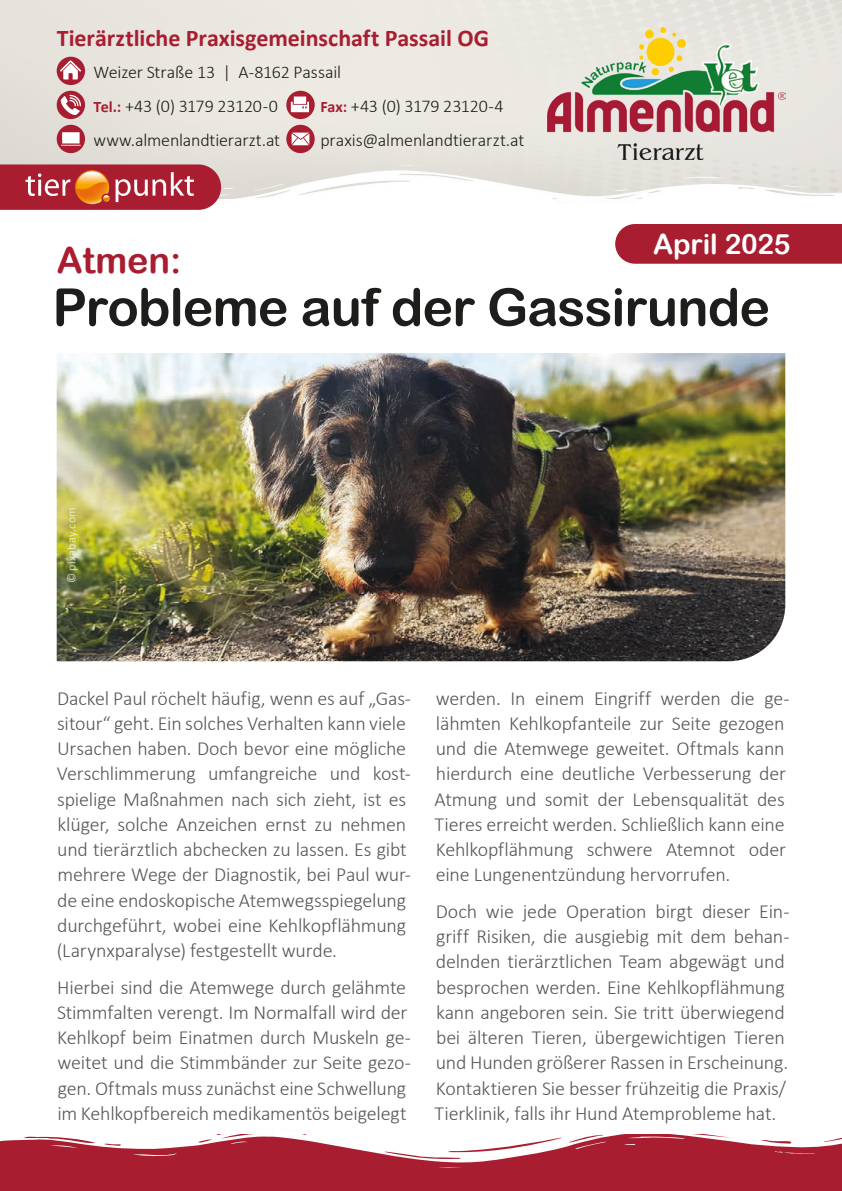
<style>
.page{position:relative;width:842px;height:1191px;background:#fff}
.page>*{position:absolute;margin:0;border:0;box-sizing:border-box;transform-origin:0 0}
.t1{font:52px "Arial Rounded MT Bold";letter-spacing:-.02em;color:#1d1d1b}
.t2{font:36px "Arial Rounded MT Bold";color:#a91d30}
.t3{font:28px "Arial Rounded MT Bold";letter-spacing:-.005em;color:#fff}
.t4{font:700 24px "Calibri";color:#a91d30}
.t5{font:300 20px/25.2px "Calibri";letter-spacing:-.01em;color:#575756}
.t6{font:300 18px/34px "Calibri";letter-spacing:-.01em;color:#1d1d1b}
.t7{font:12px "Calibri";letter-spacing:.02em;color:#fff}
.s1{font-weight:700;font-size:16px;color:#a91d30}
</style>
<div class="page">
<hr style="left:0;top:1020px;width:1px;height:171px;background:#f1eee6">
<div style="left:0;top:0;width:842px;height:165px;background:#e9e7e0"></div>
<img style="left:221px;top:165px;width:621px;height:36px">
<img style="left:0;top:1020px;width:1px;height:36px">
<img style="left:547px;top:28px;width:238px;height:131px">
<div style="left:0;top:1134px;width:842px;height:57px;background:#a91d30"></div>
<img style="left:0;top:1123px;width:842px;height:45px">
<svg style="left:0;top:164px;width:221px;height:46px;background:#b94248"></svg>
<svg style="left:57px;top:57px;width:28px;height:28px"></svg>
<svg style="left:57px;top:91px;width:28px;height:28px"></svg>
<svg style="left:286px;top:91px;width:29px;height:28px"></svg>
<svg style="left:57px;top:125px;width:28px;height:28px"></svg>
<svg style="left:286px;top:125px;width:29px;height:28px"></svg>
<img style="left:57px;top:353px;width:728px;height:308px">
<div style="left:615px;top:224px;width:227px;height:40px;background:#a91d30"></div>
<p class="t4" style="left:57px;top:21px;width:434px">Tierärztliche Praxisgemeinschaft Passail OG</p>
<p class="t6" style="left:94px;top:54px;width:249px">Weizer Straße 13 | A-8162 Passail<br><span class="s1">Tel.:</span> +43 (0) 3179 23120-0 www.almenlandtierarzt.at</p>
<p class="t6" style="left:320px;top:88px;width:206px"><span class="s1">Fax:</span> +43 (0) 3179 23120-4 praxis@almenlandtierarzt.at</p>
<h2 class="t2" style="left:57px;top:239px;width:126px">Atmen:</h2>
<h3 class="t3" style="left:653px;top:227px;width:139px">April 2025</h3>
<h1 class="t1" style="left:52px;top:276px;width:719px">Probleme auf der Gassirunde</h1>
<p class="t7" style="left:63px;top:583px;width:78px;rotate:-90deg">© pixabay.com</p>
<p class="t5" style="left:57px;top:685px;width:356px">Dackel Paul röchelt häufig, wenn es auf „Gas&shy;sitour“ geht. Ein solches Verhalten kann viele Ursachen haben. Doch bevor eine mögliche Verschlimmerung umfangreiche und kost&shy;spielige Maßnahmen nach sich zieht, ist es klüger, solche Anzeichen ernst zu nehmen und tierärztlich abchecken zu lassen. Es gibt mehrere Wege der Diagnostik, bei Paul wur&shy;de eine endoskopische Atemwegsspiegelung durchgeführt, wobei eine Kehlkopflähmung (Larynxparalyse) festgestellt wurde.</p>
<p class="t5" style="left:57px;top:974px;width:356px">Hierbei sind die Atemwege durch gelähmte Stimmfalten verengt. Im Normalfall wird der Kehlkopf beim Einatmen durch Muskeln ge&shy;weitet und die Stimmbänder zur Seite gezo&shy;gen. Oftmals muss zunächst eine Schwellung im Kehlkopfbereich medikamentös beigelegt</p>
<p class="t5" style="left:435px;top:685px;width:356px">werden. In einem Eingriff werden die ge&shy;lähmten Kehlkopfanteile zur Seite gezogen und die Atemwege geweitet. Oftmals kann hierdurch eine deutliche Verbesserung der Atmung und somit der Lebensqualität des Tieres erreicht werden. Schließlich kann eine Kehlkopflähmung schwere Atemnot oder eine Lungenentzündung hervorrufen.</p>
<p class="t5" style="left:435px;top:898px;width:356px">Doch wie jede Operation birgt dieser Ein&shy;griff Risiken, die ausgiebig mit dem behan&shy;delnden tierärztlichen Team abgewägt und besprochen werden. Eine Kehlkopflähmung kann angeboren sein. Sie tritt überwiegend bei älteren Tieren, übergewichtigen Tieren und Hunden größerer Rassen in Erscheinung.<br>Kontaktieren Sie besser frühzeitig die Praxis/ Tierklinik, falls ihr Hund Atemprobleme hat.</p>
</div>
